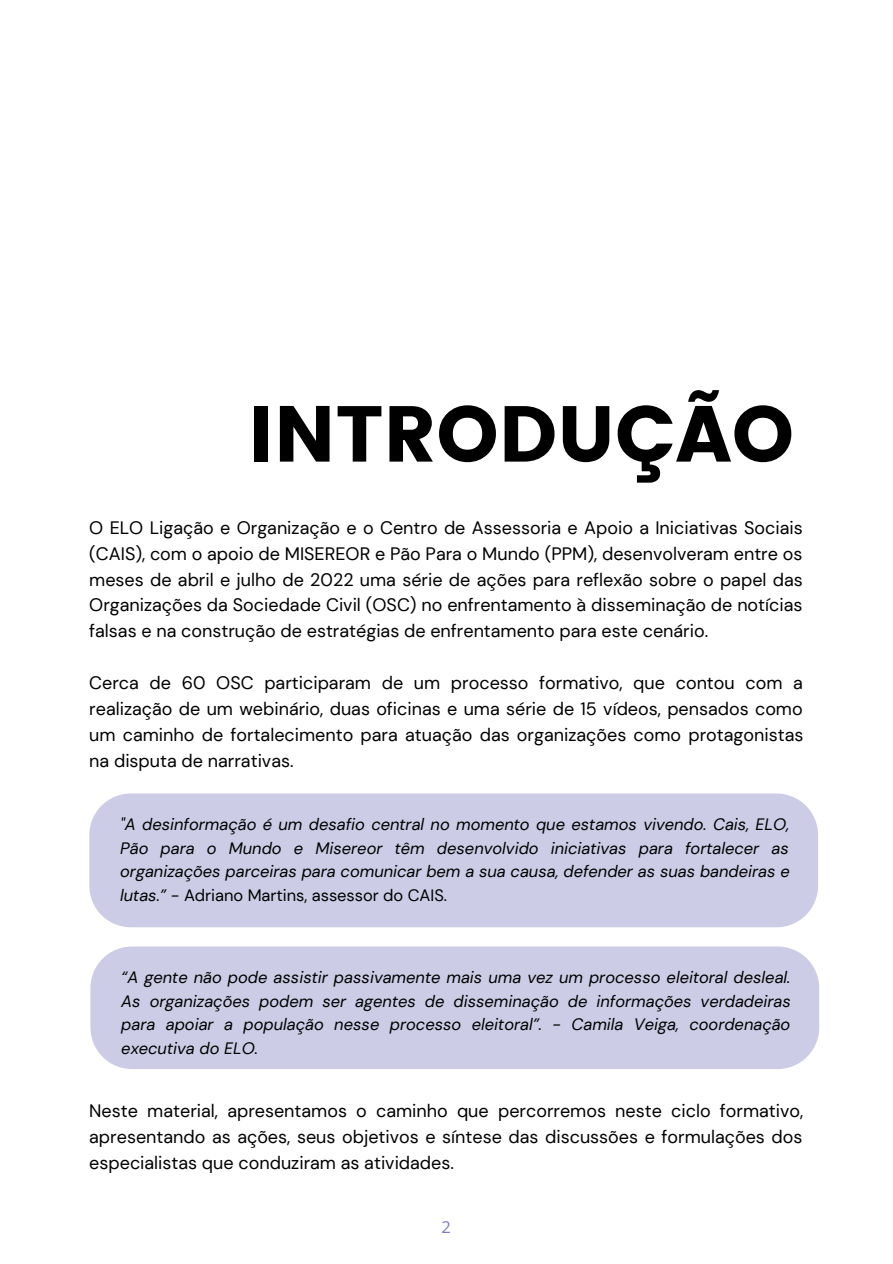
<style>
.page{position:relative;width:893px;height:1264px;background:#fff}
.page>*{position:absolute;margin:0;border:0;box-sizing:border-box;transform-origin:0 0}
.t1{font:79.05px "Poppins";color:#000}
.t2{font:18px/25.8px "DM Sans";color:#000;text-align:justify}
.t3{font:italic 16.5px/23.5px "DM Sans";color:#000;text-align:justify}
.t4{font:16.5px "Open Sans";color:#7b7cbe}
.s1{font-style:normal}
</style>
<div class="page">
<div style="left:89px;top:793px;width:729px;height:134px;background:#cccce6"></div>
<div style="left:90px;top:946px;width:729px;height:123px;background:#cccce6"></div>
<h1 class="t1" style="left:248px;top:388px;width:547px">INTRODUÇÃO</h1>
<p class="t2" style="left:89px;top:515px;width:715px">O ELO Ligação e Organização e o Centro de Assessoria e Apoio a Iniciativas Sociais (CAIS), com o apoio de MISEREOR e Pão Para o Mundo (PPM), desenvolveram entre os meses de abril e julho de 2022 uma série de ações para reflexão sobre o papel das Organizações da Sociedade Civil (OSC) no enfrentamento à disseminação de notícias falsas e na construção de estratégias de enfrentamento para este cenário.</p>
<p class="t2" style="left:89px;top:670px;width:715px">Cerca de 60 OSC participaram de um processo formativo, que contou com a realização de um webinário, duas oficinas e uma série de 15 vídeos, pensados como um caminho de fortalecimento para atuação das organizações como protagonistas na disputa de narrativas.</p>
<p class="t3" style="left:120px;top:812px;width:671px">"A desinformação é um desafio central no momento que estamos vivendo. Cais, ELO, Pão para o Mundo e Misereor têm desenvolvido iniciativas para fortalecer as organizações parceiras para comunicar bem a sua causa, defender as suas bandeiras e lutas.” - <span class="s1">Adriano Martins, assessor do CAIS.</span></p>
<p class="t3" style="left:121px;top:965px;width:671px">“A gente não pode assistir passivamente mais uma vez um processo eleitoral desleal.<br>As organizações podem ser agentes de disseminação de informações verdadeiras para apoiar a população nesse processo eleitoral”. - Camila Veiga, coordenação executiva do ELO.</p>
<p class="t2" style="left:89px;top:1098px;width:715px">Neste material, apresentamos o caminho que percorremos neste ciclo formativo, apresentando as ações, seus objetivos e síntese das discussões e formulações dos especialistas que conduziram as atividades.</p>
<p class="t4" style="left:441px;top:1215px;width:11px">2</p>
</div>
